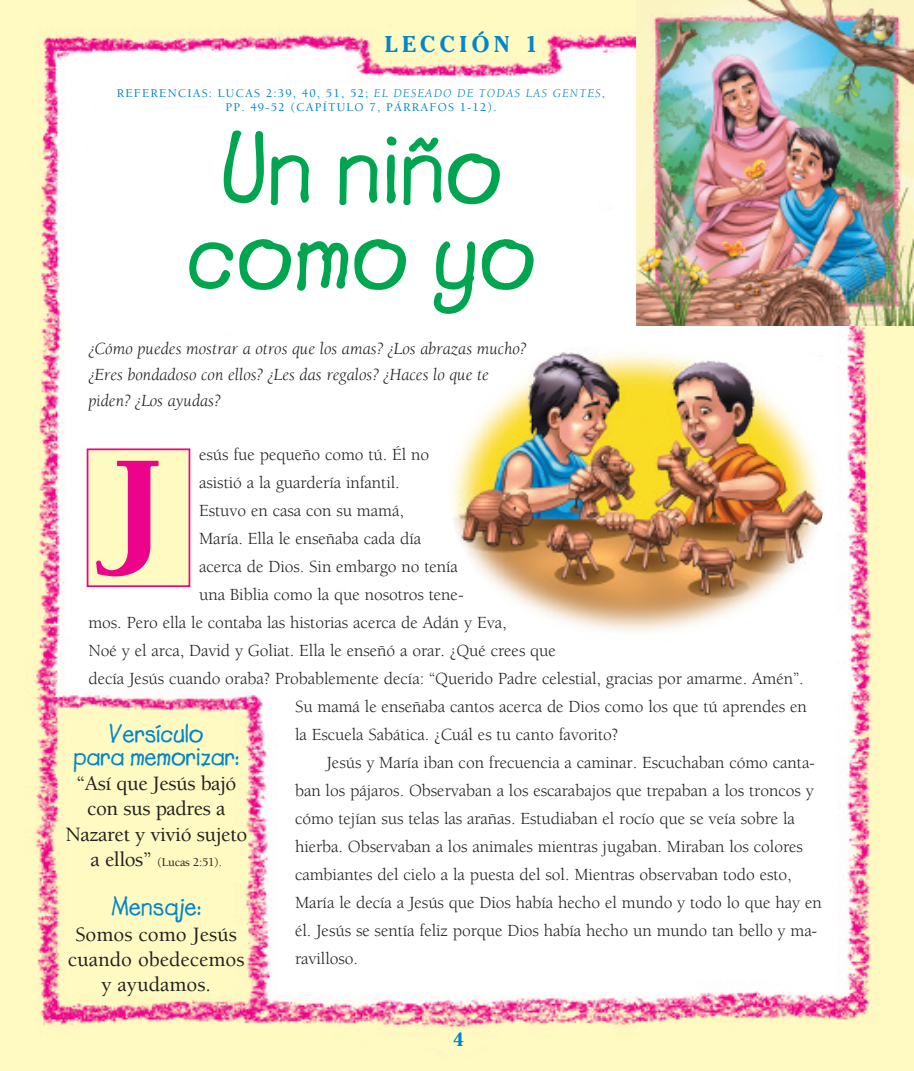
<style>
.page{position:relative;width:914px;height:1071px;background:#fff}
.page>*{position:absolute;margin:0;border:0;box-sizing:border-box;transform-origin:0 0}
.t1{font:900 140px "Berkeley";color:#ed028c}
.t2{font:700 101.5px/85.8px "Lemonade";color:#00a54f;text-align:center}
.t3{font:700 26.25px/22.8px "Lemonade";letter-spacing:-.015em;color:#0086cc;text-align:center}
.t4{font:700 22.75px "Cheltenham";letter-spacing:.2em;color:#0086cc}
.t5{font:500 21px/25.2px "Berkeley";letter-spacing:-.02em;color:#231f20;text-align:center}
.t6{font:500 21px/25.2px "Berkeley";color:#231f20;text-align:center}
.t7{font:700 19.25px "Cheltenham";color:#0086cc}
.t8{font:17.5px "Berkeley";letter-spacing:-.005em;color:#231f20}
.t9{font:italic 17.5px/26.2px "Berkeley";color:#231f20}
.t10{font:500 12.25px/14px "Berkeley";letter-spacing:.095em;color:#0086cc;text-align:center}
.t11{font:500 12.25px "Berkeley";letter-spacing:-.02em;color:#231f20}
.s1{font-weight:400;font-style:italic}
.s2{font-size:21px}
</style>
<div class="page">
<img style="left:0;top:0;width:913px;height:1071px">
<img style="left:636px;top:1px;width:278px;height:324px">
<img style="left:449px;top:337px;width:375px;height:306px">
<div style="left:88px;top:449px;width:101px;height:137px;background:#fffac1"></div>
<div style="left:87px;top:448px;width:103px;height:139px;border:2px solid #ed028c"></div>
<h3 class="t4" style="left:385px;top:36px;width:154px">LECCIÓN 1</h3>
<p class="t10" style="left:117px;top:87px;width:489px">REFERENCIAS: LUCAS 2:39, 40, 51, 52; <span class="s1">EL DESEADO DE TODAS LAS GENTES</span>,<br>PP. 49-52 (CAPÍTULO 7, PÁRRAFOS 1-12).</p>
<h2 class="t2" style="left:186px;top:124px;width:352px">Un niño como yo</h2>
<p class="t9" style="left:88px;top:337px;width:439px">¿Cómo puedes mostrar a otros que los amas? ¿Los abrazas mucho? ¿Eres bondadoso con ellos? ¿Les das regalos? ¿Haces lo que te piden? ¿Los ayudas?</p>
<p class="t8" style="left:199px;top:448px;width:232px">esús fue pequeño como tú. Él no</p>
<p class="t8" style="left:199px;top:476px;width:202px">asistió a la guardería infantil.</p>
<p class="t8" style="left:199px;top:504px;width:206px">Estuvo en casa con su mamá,</p>
<p class="t8" style="left:199px;top:532px;width:224px">María. Ella le enseñaba cada día</p>
<p class="t8" style="left:199px;top:560px;width:260px">acerca de Dios. Sin embargo no tenía</p>
<p class="t8" style="left:199px;top:588px;width:266px">una Biblia como la que nosotros tene-</p>
<p class="t8" style="left:88px;top:616px;width:420px">mos. Pero ella le contaba las historias acerca de Adán y Eva,</p>
<p class="t8" style="left:88px;top:644px;width:469px">Noé y el arca, David y Goliat. Ella le enseñó a orar. ¿Qué crees que</p>
<p class="t8" style="left:88px;top:672px;width:716px">decía Jesús cuando oraba? Probablemente decía: “Querido Padre celestial, gracias por amarme. Amén”.</p>
<p class="t8" style="left:295px;top:700px;width:513px">Su mamá le enseñaba cantos acerca de Dios como los que tú aprendes en</p>
<p class="t8" style="left:295px;top:728px;width:325px">la Escuela Sabática. ¿Cuál es tu canto favorito?</p>
<p class="t8" style="left:326px;top:756px;width:490px">Jesús y María iban con frecuencia a caminar. Escuchaban cómo canta-</p>
<p class="t8" style="left:295px;top:784px;width:520px">ban los pájaros. Observaban a los escarabajos que trepaban a los troncos y</p>
<p class="t8" style="left:295px;top:812px;width:501px">cómo tejían sus telas las arañas. Estudiaban el rocío que se veía sobre la</p>
<p class="t8" style="left:295px;top:840px;width:509px">hierba. Observaban a los animales mientras jugaban. Miraban los colores</p>
<p class="t8" style="left:295px;top:868px;width:498px">cambiantes del cielo a la puesta del sol. Mientras observaban todo esto,</p>
<p class="t8" style="left:295px;top:896px;width:528px">María le decía a Jesús que Dios había hecho el mundo y todo lo que hay en</p>
<p class="t8" style="left:295px;top:924px;width:524px">él. Jesús se sentía feliz porque Dios había hecho un mundo tan bello y ma-</p>
<p class="t8" style="left:295px;top:952px;width:65px">ravilloso.</p>
<h1 class="t1" style="left:113px;top:451px;width:53px">J</h1>
<h3 class="t3" style="left:73px;top:721px;width:168px">Versículo<br>para memorizar:</h3>
<p class="t5" style="left:65px;top:773px;width:183px">“Así que Jesús bajó con sus padres a<br>Nazaret y vivió sujeto</p>
<p class="t11" style="left:91px;top:857px;width:133px"><span class="s2">a ellos”</span> (Lucas 2:51).</p>
<h3 class="t3" style="left:111px;top:895px;width:92px">Mensaje:</h3>
<p class="t6" style="left:68px;top:923px;width:178px">Somos como Jesús cuando obedecemos y ayudamos.</p>
<p class="t7" style="left:453px;top:1033px;width:12px">4</p>
</div>
